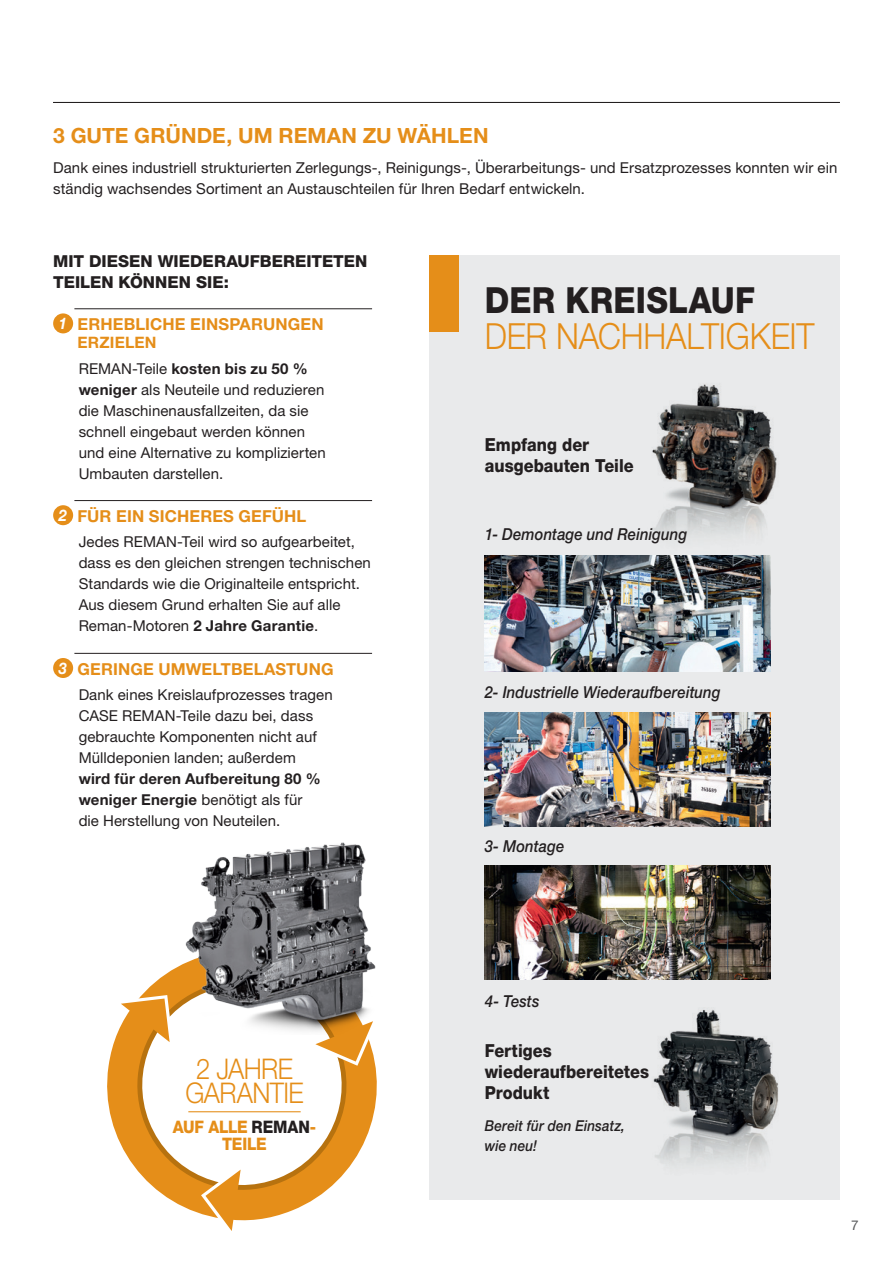
<style>
.page{position:relative;width:893px;height:1263px;background:#fff}
.page>*{position:absolute;margin:0;border:0;box-sizing:border-box;transform-origin:0 0}
.t1{font:300 36px "Helvetica Neue LT Pro";letter-spacing:-.005em;color:#e58e19;scale:.9 1}
.t2{font:800 36px "Helvetica Neue LT Pro";letter-spacing:.005em;color:#231f20;scale:.9 1}
.t3{font:300 28.5px/24px "Helvetica Neue LT Pro";letter-spacing:-.02em;color:#e58e19;text-align:center;scale:.9 1}
.t4{font:700 21px "Helvetica Neue LT Pro";letter-spacing:.005em;color:#e58e19}
.t5{font:800 18px/21px "Helvetica Neue LT Pro";color:#231f20;scale:.9 1}
.t6{font:800 17.25px/17.2px "Helvetica Neue LT Pro";letter-spacing:-.01em;color:#e58e19;text-align:center;scale:.9 1}
.t7{font:italic 500 16.5px "Helvetica Neue LT Pro";letter-spacing:.005em;color:#231f20;scale:.9 1}
.t8{font:700 16.5px "Helvetica Neue LT Pro";letter-spacing:.01em;color:#e58e19}
.t9{font:800 16.5px/21px "Helvetica Neue LT Pro";color:#231f20}
.t10{font:700 15.75px "Helvetica Neue LT Pro";letter-spacing:.015em;color:#e58e19}
.t11{font:15px/21px "Helvetica Neue LT Pro";letter-spacing:.005em;color:#231f20}
.t12{font:700 15px/21px "Helvetica Neue LT Pro";letter-spacing:.015em;color:#231f20}
.t13{font:italic 500 15px/19.5px "Helvetica Neue LT Pro";letter-spacing:.01em;color:#231f20;scale:.9 1}
.t14{font:13.5px "Helvetica Neue LT Pro";color:#57585a}
.s1{font-style:italic;font-size:16.05px;color:#fff}
.s2{font-weight:700}
.s3{font-weight:400}
.s4{color:#231f20}
</style>
<div class="page">
<svg style="left:107px;top:969px;width:270px;height:262px"></svg>
<img style="left:174px;top:842px;width:203px;height:192px">
<div style="left:429px;top:255px;width:411px;height:945px;background:#e9eaeb"></div>
<img style="left:485px;top:555px;width:286px;height:117px">
<img style="left:485px;top:712px;width:286px;height:114px">
<img style="left:485px;top:865px;width:286px;height:115px">
<div style="left:429px;top:255px;width:30px;height:77px;background:#e58e19"></div>
<svg style="left:626px;top:973px;width:145px;height:7px"></svg>
<img style="left:651px;top:384px;width:126px;height:153px">
<img style="left:653px;top:1010px;width:126px;height:154px">
<hr style="left:74px;top:308px;width:298px;height:1px;background:#231f20">
<hr style="left:74px;top:500px;width:298px;height:1px;background:#231f20">
<hr style="left:74px;top:653px;width:298px;height:1px;background:#231f20">
<div style="left:53px;top:313px;width:20px;height:20px;background:#e58e19;border-radius:50%"></div>
<div style="left:53px;top:505px;width:20px;height:20px;background:#e58e19;border-radius:50%"></div>
<div style="left:53px;top:658px;width:20px;height:20px;background:#e58e19;border-radius:50%"></div>
<hr style="left:53px;top:102px;width:787px;height:1px;background:#231f20">
<hr style="left:188px;top:1111px;width:113px;height:1px;background:#e58e19">
<h3 class="t4" style="left:53px;top:123px;width:437px">3 GUTE GRÜNDE, UM REMAN ZU WÄHLEN</h3>
<p class="t11" style="left:53px;top:157px;width:786px">Dank eines industriell strukturierten Zerlegungs-, Reinigungs-, Überarbeitungs- und Ersatzprozesses konnten wir ein ständig wachsendes Sortiment an Austauschteilen für Ihren Bedarf entwickeln.</p>
<p class="t9" style="left:53px;top:250px;width:316px">MIT DIESEN WIEDERAUFBEREITETEN<br>TEILEN KÖNNEN SIE:</p>
<p class="t8" style="left:59px;top:314px;width:266px"><span class="s1">1</span> ERHEBLICHE EINSPARUNGEN</p>
<p class="t10" style="left:78px;top:333px;width:81px">ERZIELEN</p>
<p class="t11" style="left:79px;top:358px;width:249px">REMAN-Teile <span class="s2">kosten bis zu 50 % weniger</span> als Neuteile und reduzieren die Maschinenausfallzeiten, da sie schnell eingebaut werden können und eine Alternative zu komplizierten<br>Umbauten darstellen.</p>
<p class="t8" style="left:59px;top:506px;width:249px"><span class="s1">2</span> FÜR EIN SICHERES GEFÜHL</p>
<p class="t11" style="left:79px;top:531px;width:294px">Jedes REMAN-Teil wird so aufgearbeitet, dass es den gleichen strengen technischen Standards wie die Originalteile entspricht.<br>Aus diesem Grund erhalten Sie auf alle Reman-Motoren <span class="s2">2 Jahre Garantie</span>.</p>
<p class="t8" style="left:59px;top:659px;width:276px"><span class="s1">3</span> GERINGE UMWELTBELASTUNG</p>
<p class="t11" style="left:79px;top:684px;width:256px">Dank eines Kreislaufprozesses tragen CASE REMAN-Teile dazu bei, dass gebrauchte Komponenten nicht auf Mülldeponien landen; außerdem</p>
<p class="t12" style="left:79px;top:768px;width:244px">wird für deren Aufbereitung 80 % weniger Energie <span class="s3">benötigt als für die Herstellung von Neuteilen.</span></p>
<h1 class="t2" style="left:485px;top:279px;width:302px">DER KREISLAUF</h1>
<h1 class="t1" style="left:485px;top:314px;width:368px">DER NACHHALTIGKEIT</h1>
<p class="t5" style="left:485px;top:434px;width:167px">Empfang der ausgebauten Teile</p>
<p class="t7" style="left:485px;top:524px;width:226px">1- Demontage und Reinigung</p>
<p class="t7" style="left:485px;top:682px;width:264px">2- Industrielle Wiederaufbereitung</p>
<p class="t7" style="left:485px;top:836px;width:90px">3- Montage</p>
<h2 class="t3" style="left:185px;top:1056px;width:133px">2 JAHRE<br>GARANTIE</h2>
<p class="t6" style="left:173px;top:1118px;width:161px">AUF ALLE <span class="s4">REMAN</span>-<br>TEILE</p>
<p class="t7" style="left:485px;top:992px;width:62px">4- Tests</p>
<p class="t5" style="left:485px;top:1040px;width:184px">Fertiges wiederaufbereitetes<br>Produkt</p>
<p class="t13" style="left:485px;top:1116px;width:157px">Bereit für den Einsatz, wie neu!</p>
<p class="t14" style="left:851px;top:1217px;width:9px">7</p>
</div>
